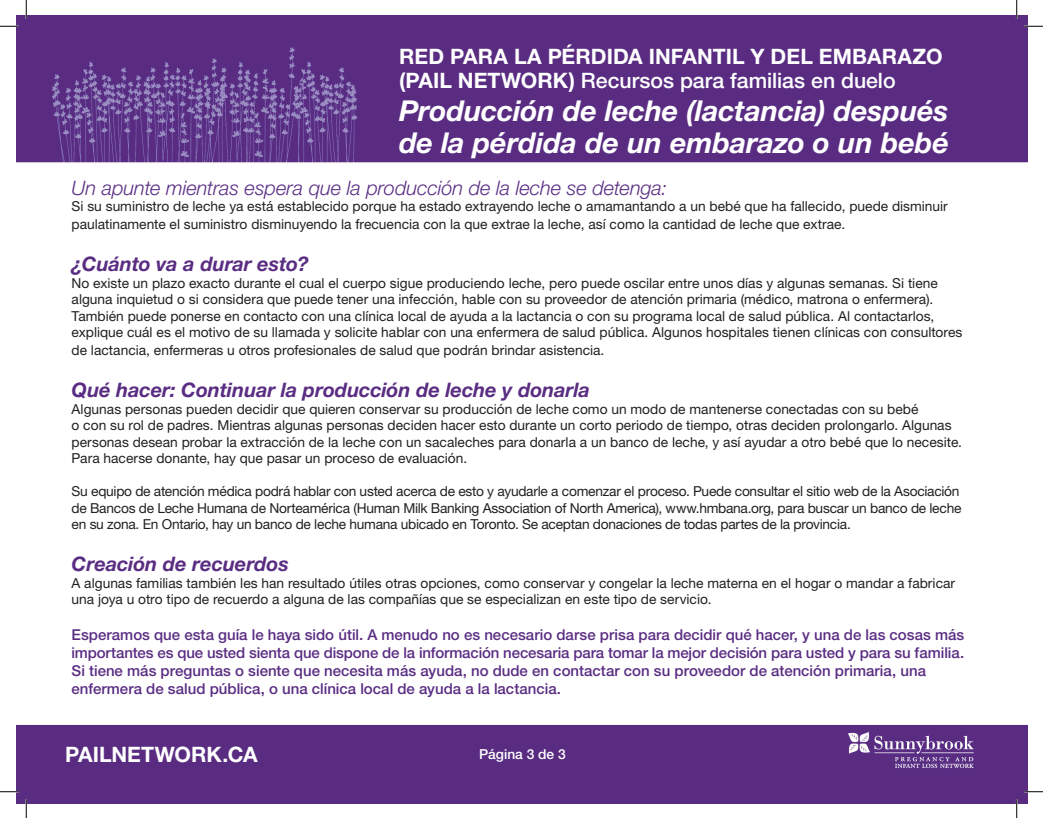
<style>
.page{position:relative;width:1043px;height:818px;background:#fff}
.page>*{position:absolute;margin:0;border:0;box-sizing:border-box;transform-origin:0 0}
.t1{font:italic 700 28.75px/32.5px "Helvetica Neue LT Std";letter-spacing:-.005em;color:#fff}
.t2{font:700 21.25px/23.8px "Helvetica Neue LT Std";color:#fff}
.t3{font:italic 700 20px "Helvetica Neue LT Std";letter-spacing:-.005em;color:#5a2d83}
.t4{font:italic 300 20px "Helvetica Neue LT Std";letter-spacing:-.005em;color:#5a2d83}
.t5{font:500 15px/18px "Helvetica Neue LT Std";color:#5a2d83}
.t6{font:13.75px/16.5px "Helvetica Neue LT Std";color:#231f20}
.t7{font:13.75px/16.5px "Helvetica Neue LT Std";letter-spacing:-.02em;color:#231f20}
.t8{font:500 13.75px "Helvetica Neue LT Std";color:#fff}
.s1{font-weight:500}
</style>
<div class="page">
<img style="left:16px;top:16px;width:1012px;height:787px">
<svg style="left:0;top:25px;width:19px;height:2px"></svg>
<svg style="left:1024px;top:25px;width:18px;height:2px"></svg>
<svg style="left:0;top:790px;width:19px;height:2px"></svg>
<svg style="left:1024px;top:790px;width:18px;height:2px"></svg>
<svg style="left:25px;top:0;width:2px;height:19px"></svg>
<svg style="left:25px;top:799px;width:2px;height:19px"></svg>
<svg style="left:1015px;top:0;width:2px;height:19px"></svg>
<svg style="left:1015px;top:799px;width:2px;height:19px"></svg>
<h2 class="t2" style="left:399px;top:45px;width:545px">RED PARA LA PÉRDIDA INFANTIL Y DEL EMBARAZO (PAIL NETWORK) <span class="s1">Recursos para familias en duelo</span></h2>
<h1 class="t1" style="left:399px;top:94px;width:551px">Producción de leche (lactancia) después de la pérdida de un embarazo o un bebé</h1>
<h3 class="t4" style="left:72px;top:175px;width:597px">Un apunte mientras espera que la producción de la leche se detenga:</h3>
<p class="t6" style="left:72px;top:197px;width:877px;line-height:18px">Si su suministro de leche ya está establecido porque ha estado extrayendo leche o amamantando a un bebé que ha fallecido, puede disminuir paulatinamente el suministro disminuyendo la frecuencia con la que extrae la leche, así como la cantidad de leche que extrae.</p>
<h3 class="t3" style="left:72px;top:251px;width:238px">¿Cuánto va a durar esto?</h3>
<p class="t6" style="left:72px;top:274px;width:892px">No existe un plazo exacto durante el cual el cuerpo sigue produciendo leche, pero puede oscilar entre unos días y algunas semanas. Si tiene alguna inquietud o si considera que puede tener una infección, hable con su proveedor de atención primaria (médico, matrona o enfermera).<br>También puede ponerse en contacto con una clínica local de ayuda a la lactancia o con su programa local de salud pública. Al contactarlos, explique cuál es el motivo de su llamada y solicite hablar con una enfermera de salud pública. Algunos hospitales tienen clínicas con consultores</p>
<p class="t6" style="left:72px;top:342px;width:534px">de lactancia, enfermeras u otros profesionales de salud que podrán brindar asistencia.</p>
<h3 class="t3" style="left:72px;top:377px;width:520px">Qué hacer: Continuar la producción de leche y donarla</h3>
<p class="t6" style="left:72px;top:400px;width:892px">Algunas personas pueden decidir que quieren conservar su producción de leche como un modo de mantenerse conectadas con su bebé<br>o con su rol de padres. Mientras algunas personas deciden hacer esto durante un corto periodo de tiempo, otras deciden prolongarlo. Algunas personas desean probar la extracción de la leche con un sacaleches para donarla a un banco de leche, y así ayudar a otro bebé que lo necesite.<br>Para hacerse donante, hay que pasar un proceso de evaluación.</p>
<p class="t7" style="left:72px;top:483px;width:891px">Su equipo de atención médica podrá hablar con usted acerca de esto y ayudarle a comenzar el proceso. Puede consultar el sitio web de la Asociación de Bancos de Leche Humana de Norteamérica (Human Milk Banking Association of North America), www.hmbana.org, para buscar un banco de leche en su zona. En Ontario, hay un banco de leche humana ubicado en Toronto. Se aceptan donaciones de todas partes de la provincia.</p>
<h3 class="t3" style="left:72px;top:551px;width:219px">Creación de recuerdos</h3>
<p class="t6" style="left:72px;top:574px;width:885px">A algunas familias también les han resultado útiles otras opciones, como conservar y congelar la leche materna en el hogar o mandar a fabricar una joya u otro tipo de recuerdo a alguna de las compañías que se especializan en este tipo de servicio.</p>
<p class="t5" style="left:72px;top:625px;width:894px">Esperamos que esta guía le haya sido útil. A menudo no es necesario darse prisa para decidir qué hacer, y una de las cosas más importantes es que usted sienta que dispone de la información necesaria para tomar la mejor decisión para usted y para su familia.<br>Si tiene más preguntas o siente que necesita más ayuda, no dude en contactar con su proveedor de atención primaria, una enfermera de salud pública, o una clínica local de ayuda a la lactancia.</p>
<h2 class="t2" style="left:65px;top:742px;width:194px">PAILNETWORK.CA</h2>
<p class="t8" style="left:479px;top:746px;width:88px">Página 3 de 3</p>
</div>
